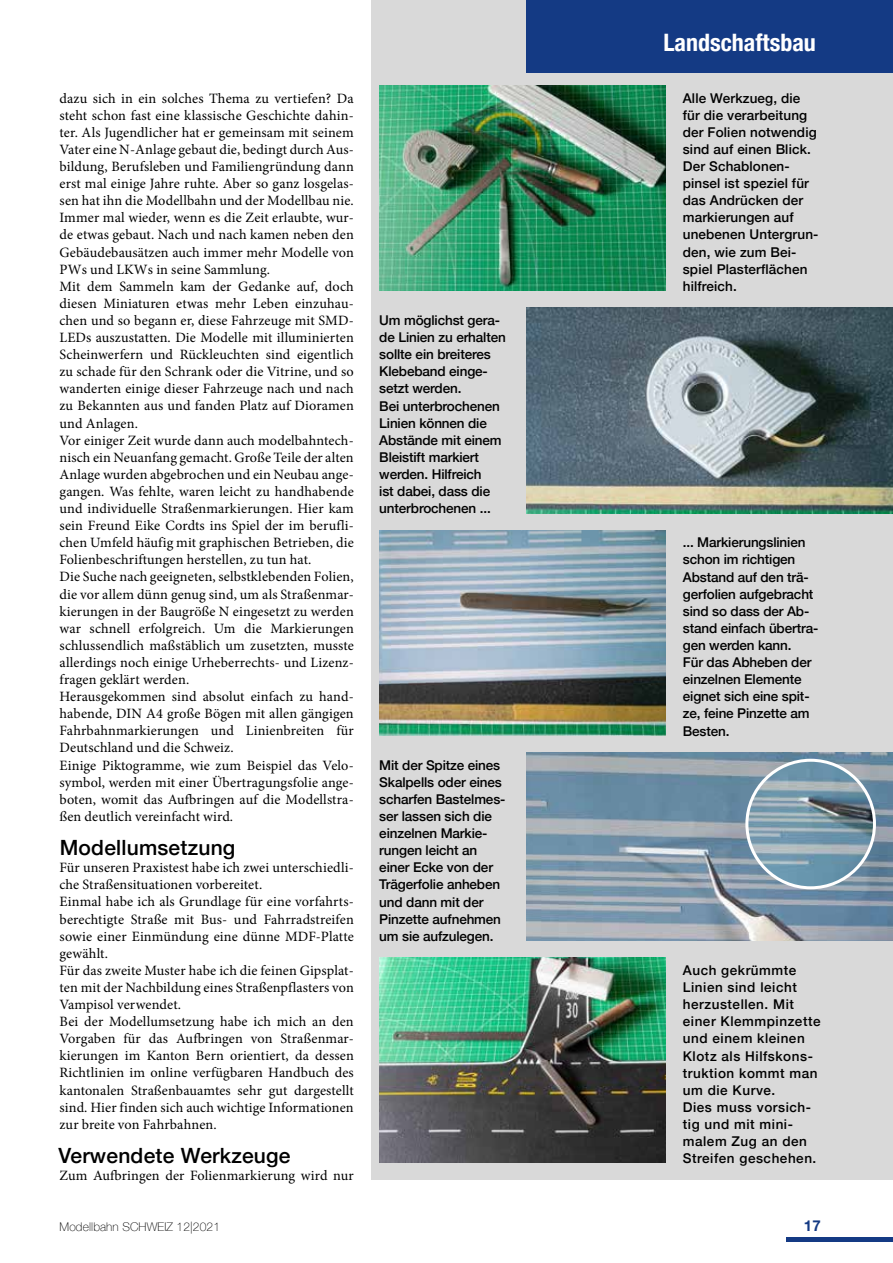
<style>
.page{position:relative;width:893px;height:1263px;background:#fff}
.page>*{position:absolute;margin:0;border:0;box-sizing:border-box;transform-origin:0 0}
.t1{font:700 condensed 24px "Helvetica Neue";color:#fff}
.t2{font:500 21px "Helvetica Neue";letter-spacing:.01em;color:#000}
.t3{font:700 15px "Helvetica Neue";color:#143a84}
.t4{font:14.25px/17.1px "Minion Pro";letter-spacing:.01em;color:#000}
.t5{font:500 13.5px/17.1px "Helvetica Neue";letter-spacing:-.01em;color:#000}
.t6{font:500 13.5px/17.1px "Helvetica Neue";letter-spacing:.01em;color:#000}
.t7{font:500 13.5px/17.1px "Helvetica Neue";letter-spacing:.04em;color:#000}
.t8{font:100 12px "Helvetica Neue";letter-spacing:.01em;color:#000}
</style>
<div class="page">
<div style="left:371px;top:0;width:522px;height:1180px;background:#d9d9d9"></div>
<img style="left:379px;top:86px;width:287px;height:205px">
<img style="left:526px;top:308px;width:367px;height:205px">
<img style="left:379px;top:958px;width:287px;height:205px">
<img style="left:379px;top:530px;width:287px;height:205px">
<img style="left:526px;top:752px;width:367px;height:189px">
<img style="left:747px;top:760px;width:127px;height:128px;border-radius:62px">
<div style="left:745px;top:759px;width:131px;height:130px;border:3px solid #fff;border-radius:50%"></div>
<div style="left:787px;top:1237px;width:106px;height:5px;background:#143a84"></div>
<div style="left:526px;top:0;width:367px;height:72px;background:#143a84"></div>
<h1 class="t1" style="left:663px;top:23px;width:154px">Landschaftsbau</h1>
<p class="t4" style="left:60px;top:90px;width:296px">dazu sich in ein solches Thema zu vertiefen? Da steht schon fast eine klassische Geschichte dahin&shy;ter. Als Jugendlicher hat er gemeinsam mit seinem Vater eine N-Anlage gebaut die, bedingt durch Aus&shy;bildung, Berufsleben und Familiengründung dann erst mal einige Jahre ruhte. Aber so ganz losgelas&shy;sen hat ihn die Modellbahn und der Modellbau nie.<br>Immer mal wieder, wenn es die Zeit erlaubte, wur&shy;de etwas gebaut. Nach und nach kamen neben den Gebäudebausätzen auch immer mehr Modelle von PWs und LKWs in seine Sammlung.<br>Mit dem Sammeln kam der Gedanke auf, doch diesen Miniaturen etwas mehr Leben einzuhau&shy;chen und so begann er, diese Fahrzeuge mit SMD-LEDs auszustatten. Die Modelle mit illuminierten Scheinwerfern und Rückleuchten sind eigentlich zu schade für den Schrank oder die Vitrine, und so wanderten einige dieser Fahrzeuge nach und nach zu Bekannten aus und fanden Platz auf Dioramen und Anlagen.<br>Vor einiger Zeit wurde dann auch modelbahntech&shy;nisch ein Neuanfang gemacht. Große Teile der alten Anlage wurden abgebrochen und ein Neubau ange&shy;gangen. Was fehlte, waren leicht zu handhabende und individuelle Straßenmarkierungen. Hier kam sein Freund Eike Cordts ins Spiel der im berufli&shy;chen Umfeld häufig mit graphischen Betrieben, die Folienbeschriftungen herstellen, zu tun hat.<br>Die Suche nach geeigneten, selbstklebenden Folien, die vor allem dünn genug sind, um als Straßenmar&shy;kierungen in der Baugröße N eingesetzt zu werden war schnell erfolgreich. Um die Markierungen schlussendlich maßstäblich um zusetzten, musste allerdings noch einige Urheberrechts- und Lizenz&shy;fragen geklärt werden.<br>Herausgekommen sind absolut einfach zu hand&shy;habende, DIN A4 große Bögen mit allen gängigen Fahrbahnmarkierungen und Linienbreiten für Deutschland und die Schweiz.<br>Einige Piktogramme, wie zum Beispiel das Velo&shy;symbol, werden mit einer Übertragungsfolie ange&shy;boten, womit das Aufbringen auf die Modellstra&shy;ßen deutlich vereinfacht wird.</p>
<h2 class="t2" style="left:60px;top:831px;width:177px">Modellumsetzung</h2>
<p class="t4" style="left:60px;top:859px;width:296px">Für unseren Praxistest habe ich zwei unterschiedli&shy;che Straßensituationen vorbereitet.<br>Einmal habe ich als Grundlage für eine vorfahrts&shy;berechtigte Straße mit Bus- und Fahrradstreifen sowie einer Einmündung eine dünne MDF-Platte gewählt.<br>Für das zweite Muster habe ich die feinen Gipsplat&shy;ten mit der Nachbildung eines Straßenpflasters von Vampisol verwendet.<br>Bei der Modellumsetzung habe ich mich an den Vorgaben für das Aufbringen von Straßenmar&shy;kierungen im Kanton Bern orientiert, da dessen Richtlinien im online verfügbaren Handbuch des kantonalen Straßenbauamtes sehr gut dargestellt sind. Hier finden sich auch wichtige Informationen zur breite von Fahrbahnen.</p>
<h2 class="t2" style="left:59px;top:1138px;width:233px">Verwendete Werkzeuge</h2>
<p class="t4" style="left:60px;top:1167px;width:296px">Zum Aufbringen der Folienmarkierung wird nur</p>
<p class="t8" style="left:60px;top:1218px;width:162px">Modellbahn SCHWEIZ 12|2021</p>
<p class="t3" style="left:804px;top:1214px;width:18px">17</p>
<p class="t6" style="left:683px;top:88px;width:137px">Alle Werkzueg, die für die verarbeitung der Folien notwendig sind auf einen Blick.<br>Der Schablonen&shy;pinsel ist speziel für das Andrücken der markierungen auf unebenen Untergrun&shy;den, wie zum Bei&shy;spiel Plasterflächen hilfreich.</p>
<p class="t5" style="left:379px;top:311px;width:128px">Um möglichst gera&shy;de Linien zu erhalten sollte ein breiteres<br>Klebeband einge&shy;setzt werden.<br>Bei unterbrochenen<br>Linien können die<br>Abstände mit einem<br>Bleistift markiert werden. Hilfreich<br>ist dabei, dass die unterbrochenen ...</p>
<p class="t5" style="left:683px;top:533px;width:137px">... Markierungslinien schon im richtigen<br>Abstand auf den trä&shy;gerfolien aufgebracht sind so dass der Ab&shy;stand einfach übertra&shy;gen werden kann.<br>Für das Abheben der einzelnen Elemente eignet sich eine spit&shy;ze, feine Pinzette am<br>Besten.</p>
<p class="t5" style="left:379px;top:755px;width:128px">Mit der Spitze eines<br>Skalpells oder eines scharfen Bastelmes&shy;ser lassen sich die einzelnen Markie&shy;rungen leicht an einer Ecke von der<br>Trägerfolie anheben und dann mit der<br>Pinzette aufnehmen um sie aufzulegen.</p>
<p class="t7" style="left:683px;top:960px;width:139px">Auch gekrümmte<br>Linien sind leicht herzustellen. Mit einer Klemmpinzette und einem kleinen<br>Klotz als Hilfskons&shy;truktion kommt man um die Kurve.<br>Dies muss vorsich&shy;tig und mit mini&shy;malem Zug an den<br>Streifen geschehen.</p>
</div>
